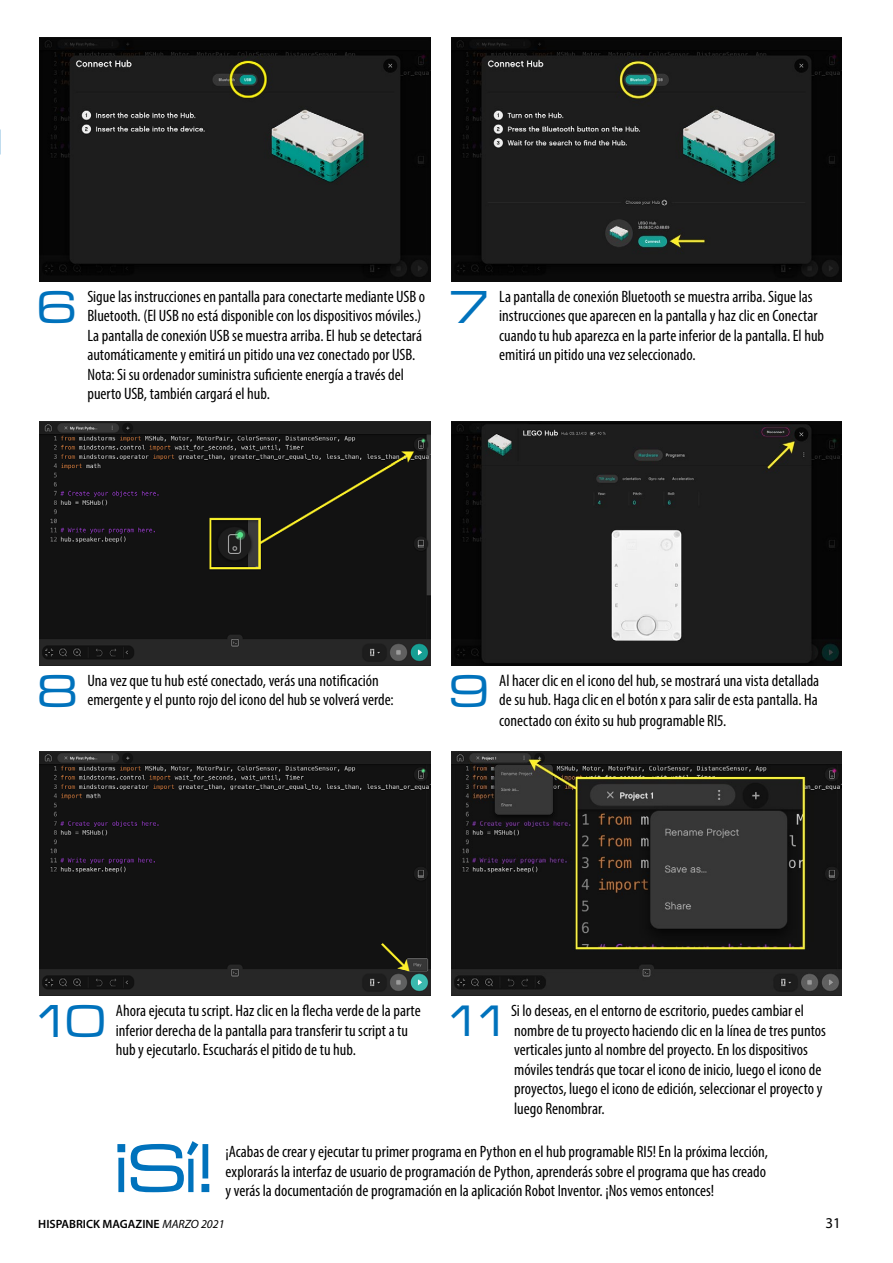
<style>
.page{position:relative;width:893px;height:1263px;background:#fff}
.page>*{position:absolute;margin:0;border:0;box-sizing:border-box;transform-origin:0 0}
.t1{font:72px "Microgramma D Medi Exte";color:#0072bc}
.t2{font:48px "Microgramma D Medi Exte";color:#0072bc}
.t3{font:45.75px "Microgramma D Medi Exte";color:#0072bc}
.t4{font:condensed 16.5px/19.5px "Myriad Pro";color:#000}
.t5{font:15px "Myriad Pro";color:#000}
.t6{font:600 12px "Myriad Pro";color:#000}
.s1{font-weight:400;font-style:italic}
</style>
<div class="page">
<img style="left:451px;top:752px;width:391px;height:244px">
<img style="left:39px;top:38px;width:391px;height:244px">
<img style="left:451px;top:38px;width:391px;height:244px">
<img style="left:39px;top:422px;width:391px;height:244px">
<img style="left:451px;top:422px;width:391px;height:244px">
<img style="left:39px;top:752px;width:391px;height:244px">
<h2 class="t2" style="left:37px;top:276px;width:41px">6</h2>
<p class="t4" style="left:87px;top:286px;width:339px">Sigue las instrucciones en pantalla para conectarte mediante USB o Bluetooth. (El USB no está disponible con los dispositivos móviles.)<br>La pantalla de conexión USB se muestra arriba. El hub se detectará automáticamente y emitirá un pitido una vez conectado por USB.<br>Nota: Si su ordenador suministra suficiente energía a través del puerto USB, también cargará el hub.</p>
<h2 class="t2" style="left:449px;top:276px;width:41px">7</h2>
<p class="t4" style="left:499px;top:286px;width:326px">La pantalla de conexión Bluetooth se muestra arriba. Sigue las instrucciones que aparecen en la pantalla y haz clic en Conectar cuando tu hub aparezca en la parte inferior de la pantalla. El hub emitirá un pitido una vez seleccionado.</p>
<h2 class="t2" style="left:37px;top:660px;width:41px">8</h2>
<p class="t4" style="left:87px;top:670px;width:308px">Una vez que tu hub esté conectado, verás una notificación emergente y el punto rojo del icono del hub se volverá verde:</p>
<h2 class="t2" style="left:449px;top:660px;width:41px">9</h2>
<p class="t4" style="left:499px;top:670px;width:322px">Al hacer clic en el icono del hub, se mostrará una vista detallada de su hub. Haga clic en el botón x para salir de esta pantalla. Ha</p>
<p class="t4" style="left:499px;top:711px;width:229px">conectado con éxito su hub programable RI5.</p>
<h2 class="t2" style="left:32px;top:990px;width:75px">10</h2>
<p class="t4" style="left:116px;top:1000px;width:306px">Ahora ejecuta tu script. Haz clic en la flecha verde de la parte inferior derecha de la pantalla para transferir tu script a tu hub y ejecutarlo. Escucharás el pitido de tu hub.</p>
<h3 class="t3" style="left:444px;top:991px;width:69px">11</h3>
<p class="t4" style="left:511px;top:1000px;width:316px">Si lo deseas, en el entorno de escritorio, puedes cambiar el nombre de tu proyecto haciendo clic en la línea de tres puntos verticales junto al nombre del proyecto. En los dispositivos móviles tendrás que tocar el icono de inicio, luego el icono de proyectos, luego el icono de edición, seleccionar el proyecto y luego Renombrar.</p>
<h1 class="t1" style="left:112px;top:1122px;width:105px">¡Sí!</h1>
<p class="t4" style="left:225px;top:1141px;width:544px;text-align:justify">¡Acabas de crear y ejecutar tu primer programa en Python en el hub programable RI5! En la próxima lección, explorarás la interfaz de usuario de programación de Python, aprenderás sobre el programa que has creado y verás la documentación de programación en la aplicación Robot Inventor. ¡Nos vemos entonces!</p>
<p class="t6" style="left:38px;top:1216px;width:188px">HISPABRICK MAGAZINE <span class="s1">MARZO 2021</span></p>
<p class="t5" style="left:825px;top:1213px;width:17px">31</p>
</div>
